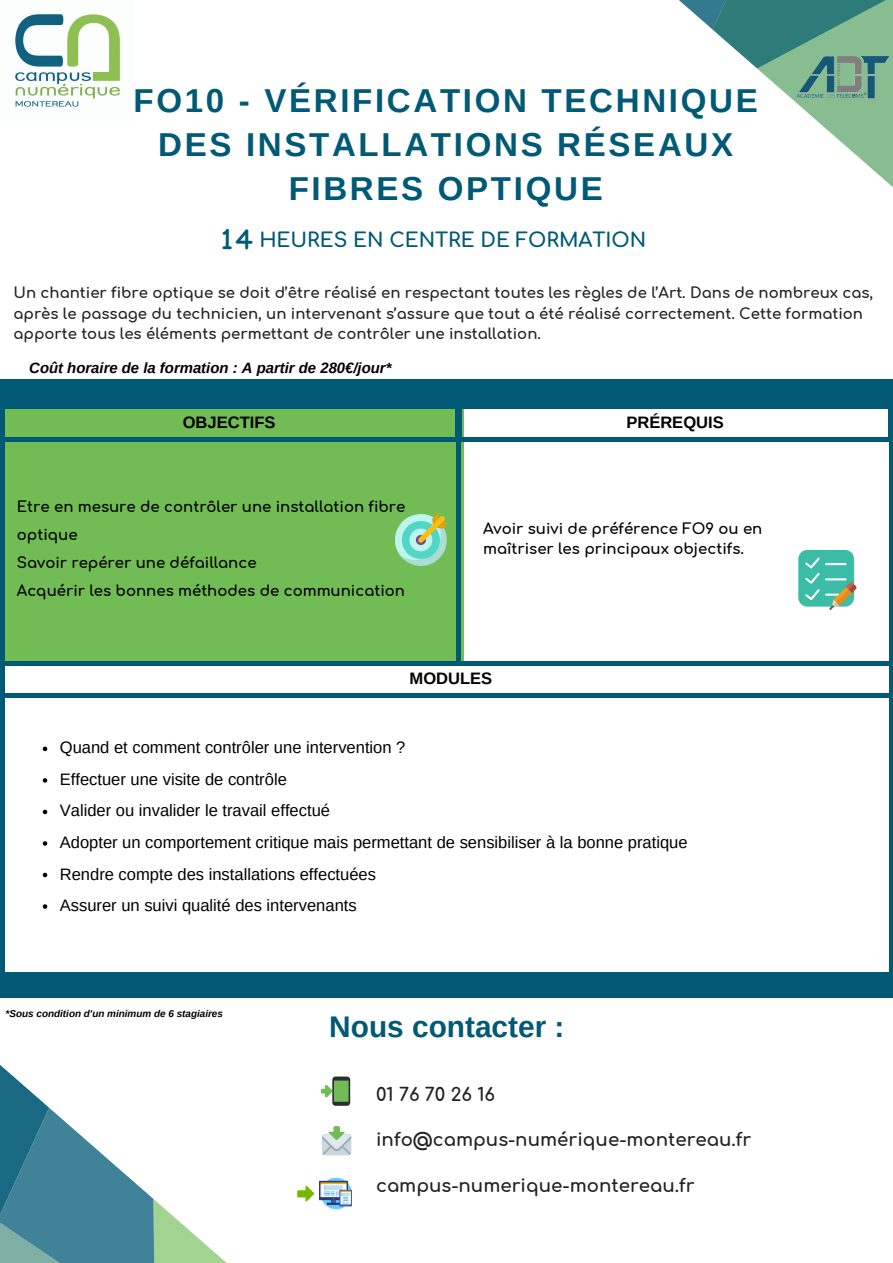
<style>
.page{position:relative;width:893px;height:1263px;background:#fff}
.page>*{position:absolute;margin:0;border:0;box-sizing:border-box;transform-origin:0 0}
.t1{font:700 33.15px/44px "Arimo";letter-spacing:.08em;color:#005975;text-align:center}
.t2{font:700 29.85px "Arimo";color:#005975}
.t3{font:700 19.8px "Comfortaa";color:#005975}
.t4{font:700 18.15px "Comfortaa";color:#222}
.t5{font:16.5px/31.5px "Arimo";color:#000}
.t6{font:700 16.5px "Arimo";color:#000}
.t7{font:700 14.85px/20.2px "Comfortaa";color:#222}
.t8{font:700 14.85px/28.2px "Comfortaa";color:#000}
.t9{font:italic 700 14.85px "Arimo";color:#000}
.t10{font:italic 700 9.9px "Arimo";color:#000}
.s1{font-family:"Manjari";font-size:29.85px}
</style>
<div class="page">
<svg style="left:679px;top:0;width:214px;height:187px"></svg>
<svg style="left:0;top:1065px;width:227px;height:198px"></svg>
<img style="left:15px;top:14px;width:105px;height:93px">
<img style="left:796px;top:56px;width:93px;height:44px">
<div style="left:0;top:403px;width:464px;height:262px;background:#71bc54"></div>
<hr style="left:456px;top:406px;width:4px;height:255px;background:#005975">
<hr style="left:0;top:401px;width:4px;height:591px;background:#005975">
<hr style="left:890px;top:401px;width:3px;height:591px;background:#005975">
<div style="left:0;top:408px;width:5px;height:29px;background:#005975"></div>
<hr style="left:455px;top:408px;width:4px;height:29px;background:#005975">
<hr style="left:4px;top:437px;width:451px;height:4px;background:#005975">
<div style="left:4px;top:404px;width:451px;height:5px;background:#005975"></div>
<div style="left:457px;top:408px;width:5px;height:29px;background:#005975"></div>
<div style="left:888px;top:408px;width:5px;height:29px;background:#005975"></div>
<hr style="left:461px;top:437px;width:428px;height:4px;background:#005975">
<div style="left:461px;top:404px;width:428px;height:5px;background:#005975"></div>
<hr style="left:4px;top:694px;width:886px;height:4px;background:#005975">
<hr style="left:4px;top:661px;width:886px;height:4px;background:#005975">
<svg style="left:43px;top:747px;width:4px;height:4px"></svg>
<svg style="left:43px;top:778px;width:4px;height:5px"></svg>
<svg style="left:43px;top:810px;width:4px;height:4px"></svg>
<svg style="left:43px;top:841px;width:4px;height:5px"></svg>
<svg style="left:43px;top:873px;width:4px;height:4px"></svg>
<svg style="left:43px;top:904px;width:4px;height:5px"></svg>
<img style="left:395px;top:512px;width:53px;height:53px">
<img style="left:798px;top:551px;width:59px;height:58px">
<div style="left:0;top:379px;width:893px;height:26px;background:#005975"></div>
<div style="left:0;top:972px;width:893px;height:26px;background:#005975"></div>
<div style="left:332px;top:1076px;width:18px;height:30px;background:#292f33;border-radius:3px"></div>
<svg style="left:321px;top:1080px;width:28px;height:22px"></svg>
<svg style="left:322px;top:1126px;width:29px;height:29px"></svg>
<img style="left:320px;top:1178px;width:31px;height:31px">
<svg style="left:297px;top:1186px;width:17px;height:15px"></svg>
<h1 class="t1" style="left:134px;top:79px;width:626px">FO10 - VÉRIFICATION TECHNIQUE<br>DES INSTALLATIONS RÉSEAUX<br>FIBRES OPTIQUE</h1>
<p class="t3" style="left:218px;top:229px;width:429px"><span class="s1">14</span> HEURES EN CENTRE DE FORMATION</p>
<p class="t7" style="left:14px;top:283px;width:861px">Un chantier fibre optique se doit d’être réalisé en respectant toutes les règles de l’Art. Dans de nombreux cas, après le passage du technicien, un intervenant s’assure que tout a été réalisé correctement. Cette formation apporte tous les éléments permettant de contrôler une installation.</p>
<p class="t9" style="left:29px;top:359px;width:364px">Coût horaire de la formation : A partir de 280€/jour*</p>
<p class="t6" style="left:183px;top:413px;width:94px">OBJECTIFS</p>
<p class="t8" style="left:17px;top:493px;width:390px">Etre en mesure de contrôler une installation fibre optique<br>Savoir repérer une défaillance<br>Acquérir les bonnes méthodes de communication</p>
<p class="t6" style="left:626px;top:413px;width:99px">PRÉREQUIS</p>
<p class="t8" style="left:483px;top:519px;width:281px;line-height:20.2px">Avoir suivi de préférence FO9 ou en maîtriser les principaux objectifs.</p>
<p class="t6" style="left:410px;top:669px;width:84px">MODULES</p>
<p class="t5" style="left:60px;top:732px;width:629px">Quand et comment contrôler une intervention ?<br>Effectuer une visite de contrôle<br>Valider ou invalider le travail effectué<br>Adopter un comportement critique mais permettant de sensibiliser à la bonne pratique Rendre compte des installations effectuées<br>Assurer un suivi qualité des intervenants</p>
<p class="t10" style="left:6px;top:1008px;width:219px">*Sous condition d'un minimum de 6 stagiaires</p>
<h2 class="t2" style="left:329px;top:1010px;width:237px">Nous contacter :</h2>
<p class="t4" style="left:376px;top:1085px;width:120px">01 76 70 26 16</p>
<p class="t4" style="left:376px;top:1130px;width:377px">info@campus-numérique-montereau.fr</p>
<p class="t4" style="left:376px;top:1175px;width:320px">campus-numerique-montereau.fr</p>
</div>
